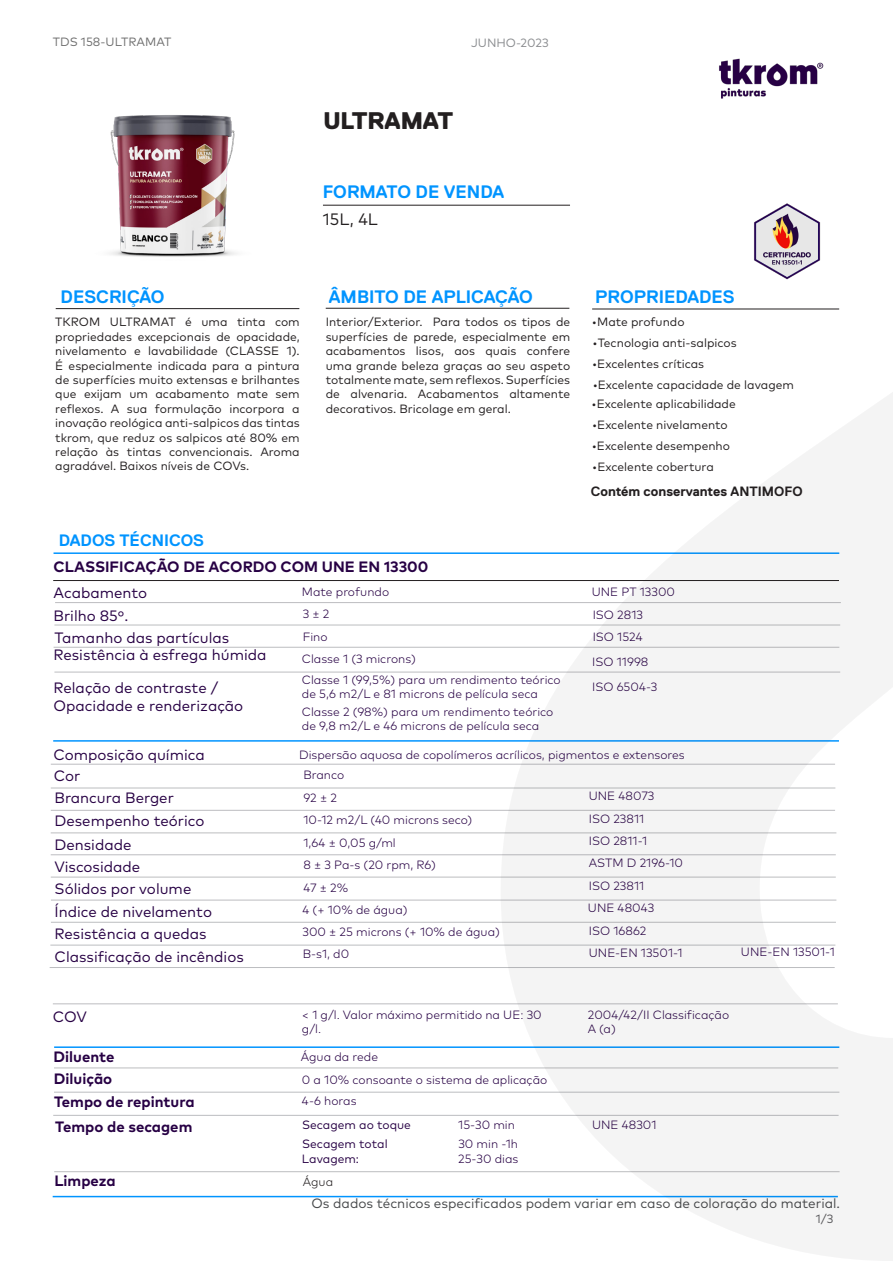
<style>
.page{position:relative;width:893px;height:1263px;background:#fff}
.page>*{position:absolute;margin:0;border:0;box-sizing:border-box;transform-origin:0 0}
.t1{font:800 24px "Replica Pro";color:#231f20}
.t2{font:700 18px "Replica";color:#0094ff}
.t3{font:700 16.5px "Replica";color:#0094ff}
.t4{font:16.5px "Mark Pro";color:#231f20}
.t5{font:15px/23px "Mark Pro";color:#270044}
.t6{font:700 15px/23.4px "Mark Pro";color:#270044}
.t7{font:13.5px "Mark Pro";color:#46484a}
.t8{font:700 13.5px "Replica Pro";color:#231f20}
.t9{font:12px/14.4px "Mark Pro";color:#231f20;text-align:justify}
.t10{font:300 12px/14.4px "Mark Pro";color:#270044}
.t11{font:12px/19.5px "Mark Pro";color:#270044}
.t12{font:12px "Mark Pro";color:#6e6e6e}
.t13{font:12px "Mark Pro";color:#8b8d90}
.t14{font:300 12px "Mark Pro";color:#231f20}
.t15{font:12px "Mark Pro";color:#5c5c5f}
</style>
<div class="page">
<img style="left:110px;top:115px;width:127px;height:142px">
<img style="left:754px;top:203px;width:67px;height:76px">
<hr style="left:323px;top:205px;width:247px;height:1px;background:#231f20">
<hr style="left:592px;top:309px;width:247px;height:1px;background:#231f20">
<hr style="left:326px;top:308px;width:243px;height:1px;background:#231f20">
<hr style="left:56px;top:308px;width:243px;height:1px;background:#231f20">
<hr style="left:54px;top:552px;width:785px;height:2px;background:#0094ff">
<hr style="left:53px;top:580px;width:786px;height:1px;background:#231f20">
<hr style="left:55px;top:602px;width:786px;height:1px;background:#bcbdc0">
<hr style="left:54px;top:625px;width:786px;height:1px;background:#bcbdc0">
<hr style="left:54px;top:647px;width:785px;height:1px;background:#bcbdc0">
<hr style="left:53px;top:740px;width:786px;height:2px;background:#0094ff">
<hr style="left:51px;top:764px;width:784px;height:1px;background:#bcbdc0">
<hr style="left:51px;top:788px;width:784px;height:1px;background:#bcbdc0">
<hr style="left:51px;top:810px;width:784px;height:1px;background:#bcbdc0">
<hr style="left:51px;top:854px;width:785px;height:1px;background:#bcbdc0">
<hr style="left:51px;top:877px;width:785px;height:1px;background:#bcbdc0">
<hr style="left:51px;top:900px;width:785px;height:1px;background:#bcbdc0">
<hr style="left:51px;top:922px;width:785px;height:1px;background:#bcbdc0">
<hr style="left:54px;top:1046px;width:785px;height:2px;background:#0094ff">
<hr style="left:51px;top:833px;width:785px;height:1px;background:#bcbdc0">
<hr style="left:50px;top:945px;width:785px;height:1px;background:#bcbdc0">
<hr style="left:54px;top:1068px;width:784px;height:1px;background:#bcbdc0">
<hr style="left:54px;top:1092px;width:785px;height:1px;background:#bcbdc0">
<hr style="left:53px;top:1115px;width:786px;height:1px;background:#bcbdc0">
<hr style="left:54px;top:1171px;width:786px;height:1px;background:#bcbdc0">
<hr style="left:54px;top:672px;width:786px;height:1px;background:#bcbdc0">
<hr style="left:50px;top:967px;width:785px;height:1px;background:#bcbdc0">
<hr style="left:53px;top:1003px;width:785px;height:1px;background:#bcbdc0">
<img style="left:719px;top:58px;width:105px;height:41px">
<hr style="left:53px;top:1196px;width:785px;height:1px;background:#0094ff">
<svg style="left:501px;top:393px;width:392px;height:868px;fill:#f4f4f4"></svg>
<p class="t12" style="left:53px;top:33px;width:120px">TDS 158-ULTRAMAT</p>
<p class="t13" style="left:471px;top:34px;width:79px">JUNHO-2023</p>
<h1 class="t1" style="left:323px;top:107px;width:132px">ULTRAMAT</h1>
<h2 class="t2" style="left:323px;top:182px;width:183px">FORMATO DE VENDA</h2>
<h3 class="t4" style="left:323px;top:206px;width:56px">15L, 4L</h3>
<h2 class="t2" style="left:61px;top:287px;width:106px">DESCRIÇÃO</h2>
<h2 class="t2" style="left:329px;top:287px;width:205px">ÂMBITO DE APLICAÇÃO</h2>
<p class="t9" style="left:55px;top:314px;width:246px">TKROM ULTRAMAT é uma tinta com propriedades excepcionais de opacidade, nivelamento e lavabilidade (CLASSE 1).<br>É especialmente indicada para a pintura de superfícies muito extensas e brilhantes que exijam um acabamento mate sem reflexos. A sua formulação incorpora a inovação reológica anti-salpicos das tintas tkrom, que reduz os salpicos até 80% em relação às tintas convencionais. Aroma agradável. Baixos níveis de COVs.</p>
<p class="t9" style="left:326px;top:314px;width:246px">Interior/Exterior. Para todos os tipos de superfícies de parede, especialmente em acabamentos lisos, aos quais confere uma grande beleza graças ao seu aspeto totalmente mate, sem reflexos. Superfícies de alvenaria. Acabamentos altamente decorativos. Bricolage em geral.</p>
<h2 class="t2" style="left:595px;top:287px;width:141px">PROPRIEDADES</h2>
<p class="t9" style="left:592px;top:314px;width:94px">•Mate profundo</p>
<p class="t9" style="left:592px;top:335px;width:146px">•Tecnologia anti-salpicos</p>
<p class="t9" style="left:592px;top:356px;width:114px">•Excelentes críticas</p>
<p class="t9" style="left:593px;top:377px;width:203px">•Excelente capacidade de lavagem</p>
<p class="t9" style="left:592px;top:396px;width:146px">•Excelente aplicabilidade</p>
<p class="t9" style="left:592px;top:417px;width:137px">•Excelente nivelamento</p>
<p class="t9" style="left:592px;top:438px;width:140px">•Excelente desempenho</p>
<p class="t9" style="left:592px;top:459px;width:123px">•Excelente cobertura</p>
<p class="t8" style="left:591px;top:484px;width:213px">Contém conservantes ANTIMOFO</p>
<h3 class="t3" style="left:59px;top:531px;width:147px">DADOS TÉCNICOS</h3>
<p class="t6" style="left:54px;top:554px;width:376px">CLASSIFICAÇÃO DE ACORDO COM UNE EN 13300</p>
<p class="t5" style="left:54px;top:580px;width:95px">Acabamento<br>Brilho 85º.</p>
<p class="t10" style="left:302px;top:579px;width:89px;line-height:23px">Mate profundo<br>3 ± 2</p>
<p class="t10" style="left:592px;top:579px;width:85px;line-height:23.1px">UNE PT 13300<br>ISO 2813</p>
<p class="t5" style="left:54px;top:625px;width:176px">Tamanho das partículas</p>
<p class="t5" style="left:54px;top:678px;width:191px;line-height:18px">Relação de contraste /<br>Opacidade e renderização</p>
<p class="t10" style="left:593px;top:628px;width:52px">ISO 1524</p>
<p class="t10" style="left:303px;top:628px;width:26px">Fino</p>
<p class="t10" style="left:302px;top:671px;width:260px">Classe 1 (99,5%) para um rendimento teórico de 5,6 m2/L e 81 microns de película seca</p>
<p class="t5" style="left:54px;top:642px;width:214px">Resistência à esfrega húmida</p>
<p class="t10" style="left:302px;top:651px;width:115px">Classe 1 (3 microns)</p>
<p class="t10" style="left:592px;top:653px;width:58px">ISO 11998</p>
<p class="t10" style="left:592px;top:678px;width:67px">ISO 6504-3</p>
<p class="t10" style="left:302px;top:703px;width:253px">Classe 2 (98%) para um rendimento teórico de 9,8 m2/L e 46 microns de película seca</p>
<p class="t5" style="left:54px;top:742px;width:153px">Composição química</p>
<p class="t10" style="left:299px;top:746px;width:387px">Dispersão aquosa de copolímeros acrílicos, pigmentos e extensores</p>
<p class="t5" style="left:54px;top:764px;width:121px;line-height:21.1px">Cor<br>Brancura Berger</p>
<p class="t10" style="left:303px;top:762px;width:42px;line-height:22.6px">Branco<br>92 ± 2</p>
<p class="t10" style="left:589px;top:788px;width:67px">UNE 48073</p>
<p class="t5" style="left:55px;top:808px;width:151px">Desempenho teórico</p>
<p class="t10" style="left:303px;top:812px;width:170px">10-12 m2/L (40 microns seco)</p>
<p class="t10" style="left:589px;top:810px;width:57px">ISO 23811</p>
<p class="t5" style="left:55px;top:832px;width:78px">Densidade</p>
<p class="t5" style="left:54px;top:854px;width:138px;line-height:22.5px">Viscosidade<br>Sólidos por volume</p>
<p class="t10" style="left:303px;top:830px;width:134px;line-height:22.4px">1,64 ± 0,05 g/ml<br>8 ± 3 Pa-s (20 rpm, R6)</p>
<p class="t10" style="left:589px;top:828px;width:96px;line-height:22.4px">ISO 2811-1<br>ASTM D 2196-10</p>
<p class="t10" style="left:303px;top:879px;width:46px">47 ± 2%</p>
<p class="t10" style="left:589px;top:877px;width:57px">ISO 23811</p>
<p class="t5" style="left:55px;top:899px;width:159px">Índice de nivelamento</p>
<p class="t10" style="left:302px;top:901px;width:107px">4 (+ 10% de água)</p>
<p class="t10" style="left:588px;top:900px;width:68px">UNE 48043</p>
<p class="t5" style="left:55px;top:921px;width:153px">Resistência a quedas</p>
<p class="t10" style="left:302px;top:924px;width:199px">300 ± 25 microns (+ 10% de água)</p>
<p class="t10" style="left:589px;top:922px;width:59px">ISO 16862</p>
<p class="t5" style="left:55px;top:944px;width:191px">Classificação de incêndios</p>
<p class="t10" style="left:303px;top:946px;width:48px">B-s1, d0</p>
<p class="t10" style="left:589px;top:945px;width:95px">UNE-EN 13501-1</p>
<p class="t10" style="left:741px;top:944px;width:95px">UNE-EN 13501-1</p>
<p class="t5" style="left:53px;top:1004px;width:36px">COV</p>
<p class="t10" style="left:302px;top:1006px;width:241px">&lt; 1 g/l. Valor máximo permitido na UE: 30 g/l.</p>
<p class="t10" style="left:588px;top:1006px;width:143px">2004/42/II Classificação<br>A (a)</p>
<p class="t6" style="left:54px;top:1044px;width:62px">Diluente</p>
<p class="t10" style="left:301px;top:1048px;width:79px">Água da rede</p>
<p class="t6" style="left:54px;top:1065px;width:142px">Diluição<br>Tempo de repintura</p>
<p class="t10" style="left:302px;top:1068px;width:247px;line-height:21.3px">0 a 10% consoante o sistema de aplicação<br>4-6 horas</p>
<p class="t6" style="left:55px;top:1114px;width:139px">Tempo de secagem</p>
<p class="t11" style="left:302px;top:1113px;width:110px">Secagem ao toque<br>Secagem total</p>
<p class="t11" style="left:302px;top:1148px;width:59px">Lavagem:</p>
<p class="t10" style="left:458px;top:1116px;width:58px">15-30 min</p>
<p class="t10" style="left:592px;top:1116px;width:66px">UNE 48301</p>
<p class="t10" style="left:458px;top:1135px;width:62px;line-height:14.9px">30 min -1h<br>25-30 dias</p>
<p class="t6" style="left:55px;top:1167px;width:63px">Limpeza</p>
<p class="t14" style="left:303px;top:1173px;width:32px">Água</p>
<p class="t7" style="left:311px;top:1193px;width:530px">Os dados técnicos especificados podem variar em caso de coloração do material.</p>
<p class="t15" style="left:816px;top:1210px;width:19px">1/3</p>
</div>
